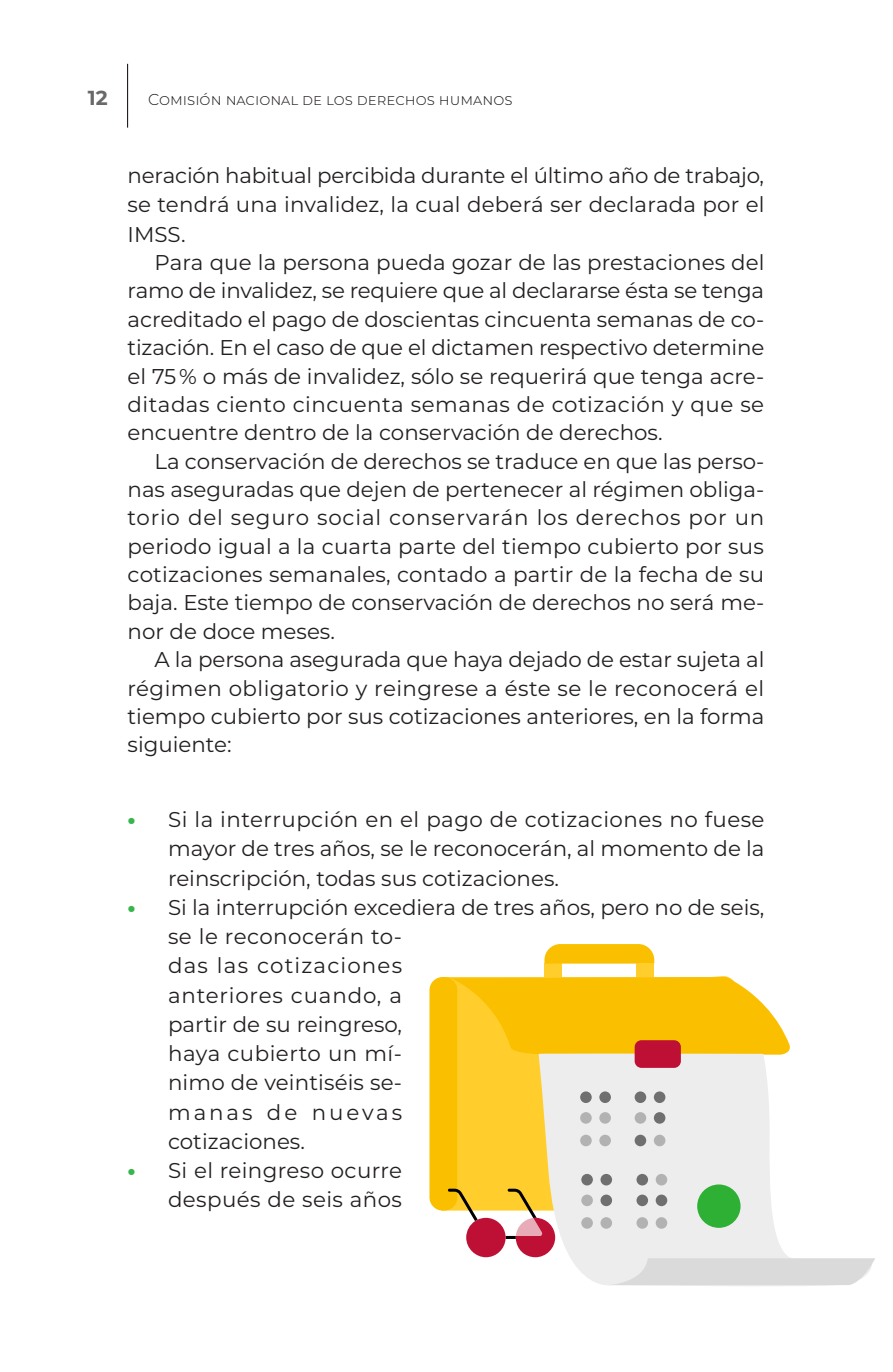
<style>
.page{position:relative;width:893px;height:1372px;background:#fff}
.page>*{position:absolute;margin:0;border:0;box-sizing:border-box;transform-origin:0 0}
.Textos_grales{font:21.38px/28.3px "Montserrat";color:#231f20;text-align:justify}
.SIN_SANGRIA{font:21.38px/29.2px "Montserrat";letter-spacing:.01em;color:#231f20;text-align:justify}
.Textos_grales-2{font:21.38px/29.2px "Montserrat";letter-spacing:.02em;color:#231f20;text-align:right}
.t1{font:700 20.25px "Montserrat";color:#69696c}
.t2{font:300 15.75px "Montserrat";color:#231f20}
.s1{font-weight:800;color:#39b54d}
</style>
<div class="page">
<hr style="left:127px;top:64px;width:1px;height:64px;background:#231f20">
<div style="left:447px;top:976px;width:281px;height:234px;background:#ffce2d"></div>
<div style="left:429px;top:976px;width:28px;height:234px;background:#fac000;border-radius:13px"></div>
<svg style="left:451px;top:977px;width:338px;height:77px;background:#fac617"></svg>
<div style="left:544px;top:963px;width:18px;height:13px;background:#ffce2d"></div>
<svg style="left:544px;top:944px;width:110px;height:19px;background:#fac30e"></svg>
<div style="left:636px;top:963px;width:18px;height:13px;background:#ffce2d"></div>
<svg style="left:538px;top:1042px;width:314px;height:244px;fill:#ededed"></svg>
<svg style="left:608px;top:1258px;width:267px;height:26px;background:#ddd"></svg>
<div style="left:580px;top:1091px;width:12px;height:11px;background:#706f6f;border-radius:50%"></div>
<div style="left:580px;top:1112px;width:12px;height:11px;background:#b2b2b2;border-radius:50%"></div>
<div style="left:580px;top:1134px;width:12px;height:12px;background:#b2b2b2;border-radius:50%"></div>
<div style="left:599px;top:1091px;width:12px;height:11px;background:#706f6f;border-radius:50%"></div>
<div style="left:599px;top:1112px;width:12px;height:11px;background:#b2b2b2;border-radius:50%"></div>
<div style="left:599px;top:1134px;width:12px;height:12px;background:#b2b2b2;border-radius:50%"></div>
<div style="left:635px;top:1091px;width:11px;height:11px;background:#706f6f;border-radius:50%"></div>
<div style="left:635px;top:1112px;width:11px;height:11px;background:#b2b2b2;border-radius:50%"></div>
<div style="left:635px;top:1134px;width:11px;height:12px;background:#706f6f;border-radius:50%"></div>
<div style="left:654px;top:1091px;width:11px;height:11px;background:#706f6f;border-radius:50%"></div>
<div style="left:654px;top:1112px;width:11px;height:11px;background:#706f6f;border-radius:50%"></div>
<div style="left:654px;top:1134px;width:11px;height:12px;background:#b2b2b2;border-radius:50%"></div>
<div style="left:581px;top:1173px;width:12px;height:12px;background:#706f6f;border-radius:50%"></div>
<div style="left:581px;top:1194px;width:12px;height:12px;background:#b2b2b2;border-radius:50%"></div>
<div style="left:581px;top:1217px;width:12px;height:11px;background:#b2b2b2;border-radius:50%"></div>
<div style="left:600px;top:1173px;width:12px;height:12px;background:#706f6f;border-radius:50%"></div>
<div style="left:600px;top:1194px;width:12px;height:12px;background:#706f6f;border-radius:50%"></div>
<div style="left:600px;top:1217px;width:12px;height:11px;background:#b2b2b2;border-radius:50%"></div>
<div style="left:636px;top:1173px;width:12px;height:12px;background:#706f6f;border-radius:50%"></div>
<div style="left:636px;top:1194px;width:12px;height:12px;background:#706f6f;border-radius:50%"></div>
<div style="left:636px;top:1217px;width:12px;height:11px;background:#b2b2b2;border-radius:50%"></div>
<div style="left:656px;top:1173px;width:11px;height:12px;background:#b2b2b2;border-radius:50%"></div>
<div style="left:656px;top:1194px;width:11px;height:12px;background:#706f6f;border-radius:50%"></div>
<div style="left:656px;top:1217px;width:11px;height:11px;background:#b2b2b2;border-radius:50%"></div>
<div style="left:697px;top:1184px;width:43px;height:43px;background:#2db034;border-radius:50%"></div>
<div style="left:635px;top:1040px;width:46px;height:27px;background:#be1034;border-radius:7px"></div>
<svg style="left:448px;top:1188px;width:107px;height:69px"></svg>
<p class="t1" style="left:88px;top:83px;width:21px">12</p>
<p class="t2" style="left:148px;top:88px;width:366px">Comisión nacional de los derechos humanos</p>
<p class="SIN_SANGRIA" style="left:128px;top:160px;width:638px">neración habitual percibida durante el último año de trabajo, se tendrá una invalidez, la cual deberá ser declarada por el IMSS.</p>
<p class="Textos_grales" style="left:128px;top:247px;width:639px;text-indent:27px">Para que la persona pueda gozar de las prestaciones del ramo de invalidez, se requiere que al declararse ésta se tenga acreditado el pago de doscientas cincuenta semanas de co&shy;tización. En el caso de que el dictamen respectivo determine el 75 % o más de invalidez, sólo se requerirá que tenga acre&shy;ditadas ciento cincuenta semanas de cotización y que se encuentre dentro de la conservación de derechos.</p>
<p class="Textos_grales" style="left:128px;top:446px;width:638px;text-indent:27px">La conservación de derechos se traduce en que las perso&shy;nas aseguradas que dejen de pertenecer al régimen obliga&shy;torio del seguro social conservarán los derechos por un periodo igual a la cuarta parte del tiempo cubierto por sus cotizaciones semanales, contado a partir de la fecha de su baja. Este tiempo de conservación de derechos no será me&shy;nor de doce meses.</p>
<p class="Textos_grales" style="left:128px;top:644px;width:638px;text-indent:27px">A la persona asegurada que haya dejado de estar sujeta al régimen obligatorio y reingrese a éste se le reconocerá el tiempo cubierto por sus cotizaciones anteriores, en la forma siguiente:</p>
<p class="Textos_grales" style="left:168px;top:804px;width:598px;line-height:29.2px;text-indent:-40px"><span class="s1">•</span> Si la interrupción en el pago de cotizaciones no fuese mayor de tres años, se le reconocerán, al momento de la reinscripción, todas sus cotizaciones.</p>
<p class="Textos_grales" style="left:168px;top:891px;width:598px;line-height:29.2px;text-align:left;text-indent:-40px"><span class="s1">•</span> Si la interrupción excediera de tres años, pero no de seis, se le reconocerán to-<br>das las cotizaciones<br>anteriores cuando, a<br>partir de su reingreso,<br>haya cubierto un mí-<br>nimo de veintiséis se-<br>manas de nuevas<br>cotizaciones.</p>
<p class="Textos_grales-2" style="left:128px;top:1155px;width:276px"><span class="s1">•</span> Si el reingreso ocurre después de seis años</p>
</div>
